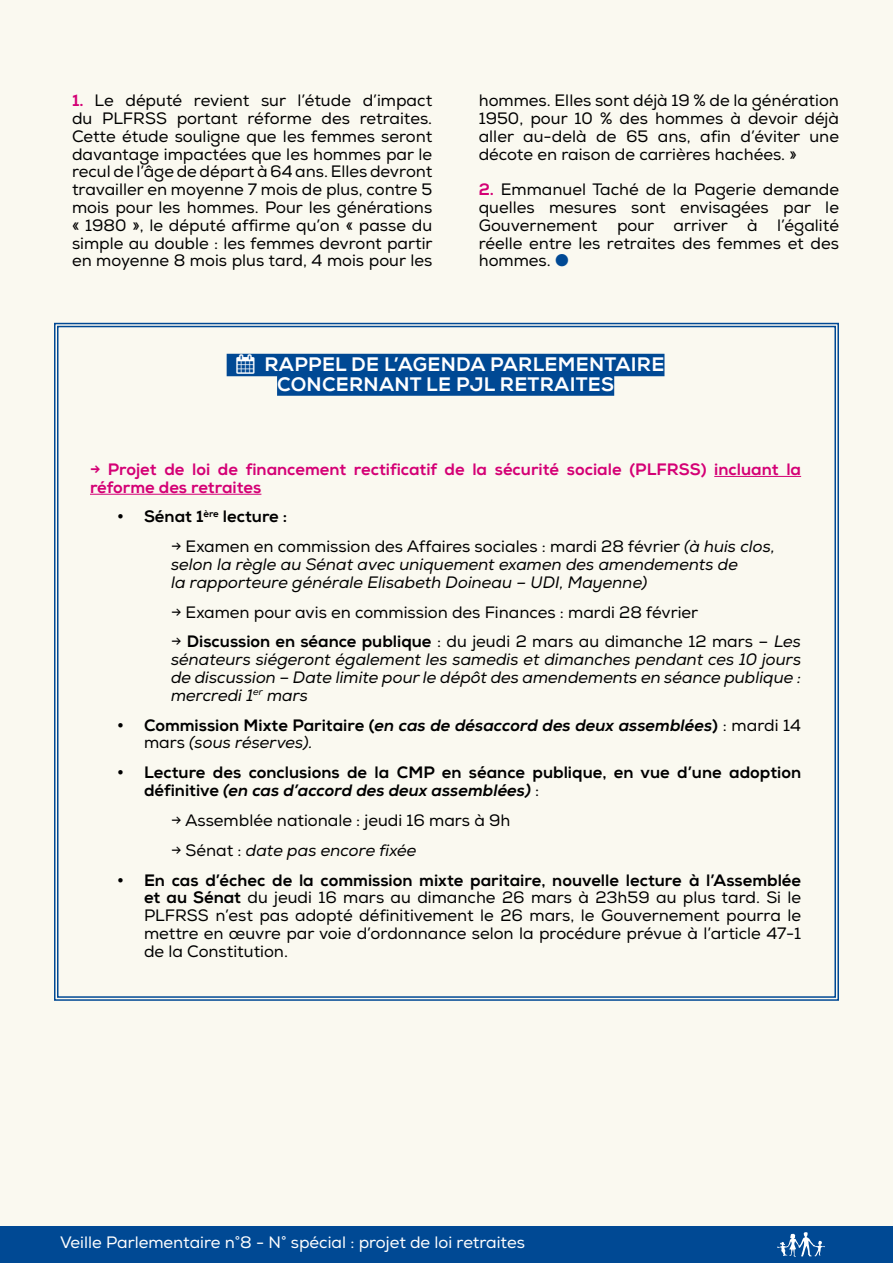
<style>
.page{position:relative;width:893px;height:1263px;background:#faf9f0}
.page>*{position:absolute;margin:0;border:0;box-sizing:border-box;transform-origin:0 0}
.t1{font:800 19.5px/19.5px "Nexa";letter-spacing:.015em;color:#fff;text-align:center}
.t2{font:16.5px/17.9px "Nexa";color:#000;text-align:justify}
.t3{font:italic 16.5px/17.9px "Nexa";color:#000}
.t4{font:800 16.5px/17.9px "Nexa";color:#000}
.t5{font:800 16.5px/17.9px "Nexa";color:#d40075}
.t6{font:italic 800 16.5px/17.9px "Nexa";color:#000}
.t7{font:16.5px "Nexa";color:#fff}
.s1{font-weight:800;color:#d40075}
.s2{font-family:"Meta OT";color:#004994}
.s3{font-style:normal}
.s4{font-weight:800;font-style:normal}
.s5{font-weight:400;font-style:normal}
.s6{font-weight:400}
.s7{font-style:italic}
.s8{font-weight:800}
</style>
<div class="page">
<div style="left:0;top:1225px;width:893px;height:38px;background:#004994"></div>
<svg style="left:777px;top:1232px;width:48px;height:25px"></svg>
<svg style="left:54px;top:322px;width:785px;height:679px"></svg>
<div style="left:227px;top:354px;width:437px;height:22px;background:#004994"></div>
<div style="left:277px;top:373px;width:337px;height:23px;background:#004994"></div>
<hr style="left:714px;top:476px;width:87px;height:1px;background:#d40075">
<hr style="left:90px;top:494px;width:171px;height:1px;background:#d40075">
<p class="t2" style="left:72px;top:92px;width:362px"><span class="s1">1.</span> Le député revient sur l’étude d’impact du PLFRSS portant réforme des retraites.<br>Cette étude souligne que les femmes seront davantage impactées que les hommes par le recul de l’âge de départ à 64 ans. Elles devront travailler en moyenne 7 mois de plus, contre 5 mois pour les hommes. Pour les générations « 1980 », le député affirme qu’on « passe du simple au double : les femmes devront partir en moyenne 8 mois plus tard, 4 mois pour les</p>
<p class="t2" style="left:479px;top:92px;width:362px">hommes. Elles sont déjà 19 % de la génération 1950, pour 10 % des hommes à devoir déjà aller au-delà de 65 ans, afin d’éviter une décote en raison de carrières hachées. »</p>
<p class="t2" style="left:479px;top:181px;width:362px"><span class="s1">2.</span> Emmanuel Taché de la Pagerie demande quelles mesures sont envisagées par le Gouvernement pour arriver à l’égalité réelle entre les retraites des femmes et des hommes. <span class="s2">●</span></p>
<p class="t1" style="left:236px;top:355px;width:429px">▲ RAPPEL DE L’AGENDA PARLEMENTAIRE<br>CONCERNANT LE PJL RETRAITES</p>
<p class="t5" style="left:90px;top:460px;width:713px">→ Projet de loi de financement rectificatif de la sécurité sociale (PLFRSS) incluant la réforme des retraites</p>
<p class="t4" style="left:117px;top:508px;width:172px">• Sénat 1<sup>ère</sup> lecture :</p>
<p class="t3" style="left:171px;top:538px;width:605px"><span class="s3">→ Examen en commission des Affaires sociales : mardi 28 février</span> (à huis clos, selon la règle au Sénat avec uniquement examen des amendements de<br>la rapporteure générale Elisabeth Doineau – UDI, Mayenne)</p>
<p class="t2" style="left:171px;top:603px;width:529px">→ Examen pour avis en commission des Finances : mardi 28 février</p>
<p class="t3" style="left:171px;top:633px;width:632px;text-align:justify"><span class="s3">→</span> <span class="s4">Discussion en séance publique</span> <span class="s3">: du jeudi 2 mars au dimanche 12 mars –</span> Les sénateurs siégeront également les samedis et dimanches pendant ces 10 jours de discussion <span class="s3">–</span> Date limite pour le dépôt des amendements en séance publique : mercredi 1<sup>er</sup> mars</p>
<p class="t6" style="left:144px;top:716px;width:659px;text-indent:-27px">• <span class="s3">Commission Mixte Paritaire (</span>en cas de désaccord des deux assemblées<span class="s3">)</span> <span class="s5">: mardi 14 mars</span> <span class="s6">(sous réserves).</span></p>
<p class="t4" style="left:144px;top:764px;width:659px;text-indent:-27px">• Lecture des conclusions de la CMP en séance publique, en vue d’une adoption définitive <span class="s7">(en cas d’accord des deux assemblées)</span> <span class="s6">:</span></p>
<p class="t2" style="left:171px;top:811px;width:341px">→ Assemblée nationale : jeudi 16 mars à 9h</p>
<p class="t3" style="left:171px;top:841px;width:247px"><span class="s3">→ Sénat :</span> date pas encore fixée</p>
<p class="t2" style="left:144px;top:871px;width:659px;text-indent:-27px">• <span class="s8">En cas d’échec de la commission mixte paritaire, nouvelle lecture à l’Assemblée et au Sénat</span> du jeudi 16 mars au dimanche 26 mars à 23h59 au plus tard. Si le PLFRSS n’est pas adopté définitivement le 26 mars, le Gouvernement pourra le mettre en œuvre par voie d’ordonnance selon la procédure prévue à l’article 47-1 de la Constitution.</p>
<p class="t7" style="left:60px;top:1233px;width:467px">Veille Parlementaire n°8 - N° spécial : projet de loi retraites</p>
</div>
